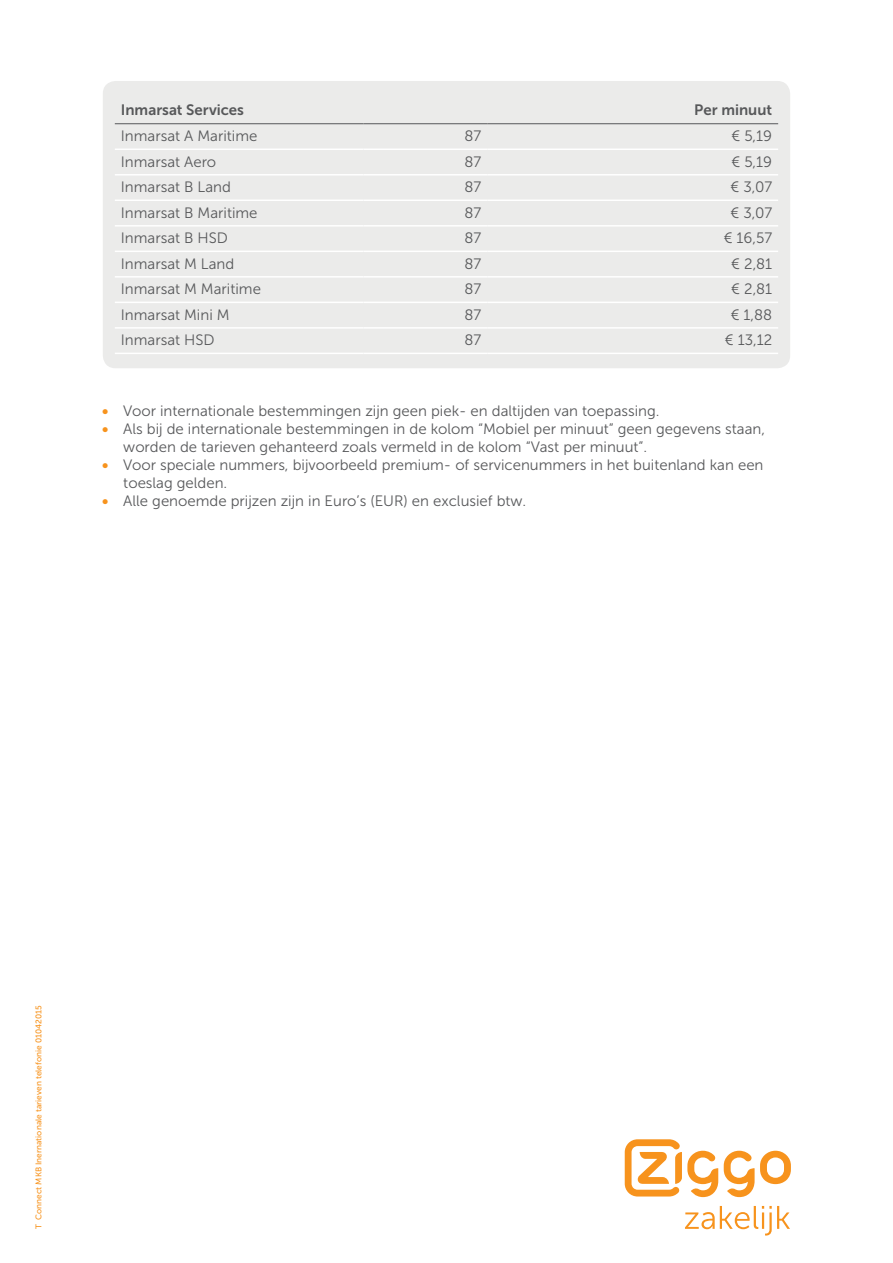
<style>
.page{position:relative;width:893px;height:1263px;background:#fff}
.page>*{position:absolute;margin:0;border:0;box-sizing:border-box;transform-origin:0 0}
.t1{font:15px/18px "Museo Sans 300";color:#57585a}
.t2{font:15px "Museo Sans 700";color:#57585a}
.kopje_body_bold{font:8.25px "Museo Sans 500";color:#f7931d}
.s1{font-family:"Museo Sans 700";color:#f7931d}
</style>
<div class="page">
<div style="left:103px;top:81px;width:687px;height:287px;background:#ebebea;border-radius:13px"></div>
<hr style="left:115px;top:123px;width:249px;height:1px;background:#57585a">
<hr style="left:364px;top:123px;width:123px;height:1px;background:#57585a">
<hr style="left:487px;top:123px;width:291px;height:1px;background:#57585a">
<hr style="left:115px;top:148px;width:249px;height:2px;background:#fff">
<hr style="left:364px;top:148px;width:123px;height:2px;background:#fff">
<hr style="left:487px;top:148px;width:291px;height:2px;background:#fff">
<hr style="left:115px;top:174px;width:249px;height:2px;background:#fff">
<hr style="left:364px;top:174px;width:123px;height:2px;background:#fff">
<hr style="left:487px;top:174px;width:291px;height:2px;background:#fff">
<hr style="left:115px;top:200px;width:249px;height:1px;background:#fff">
<hr style="left:364px;top:200px;width:123px;height:1px;background:#fff">
<hr style="left:487px;top:200px;width:291px;height:1px;background:#fff">
<hr style="left:115px;top:225px;width:249px;height:2px;background:#fff">
<hr style="left:364px;top:225px;width:123px;height:2px;background:#fff">
<hr style="left:487px;top:225px;width:291px;height:2px;background:#fff">
<hr style="left:115px;top:251px;width:249px;height:1px;background:#fff">
<hr style="left:364px;top:251px;width:123px;height:1px;background:#fff">
<hr style="left:487px;top:251px;width:291px;height:1px;background:#fff">
<hr style="left:115px;top:276px;width:249px;height:2px;background:#fff">
<hr style="left:364px;top:276px;width:123px;height:2px;background:#fff">
<hr style="left:487px;top:276px;width:291px;height:2px;background:#fff">
<hr style="left:115px;top:302px;width:249px;height:1px;background:#fff">
<hr style="left:364px;top:302px;width:123px;height:1px;background:#fff">
<hr style="left:487px;top:302px;width:291px;height:1px;background:#fff">
<hr style="left:115px;top:327px;width:249px;height:2px;background:#fff">
<hr style="left:364px;top:327px;width:123px;height:2px;background:#fff">
<hr style="left:487px;top:327px;width:291px;height:2px;background:#fff">
<hr style="left:115px;top:353px;width:249px;height:1px;background:#fff">
<hr style="left:364px;top:353px;width:123px;height:1px;background:#fff">
<hr style="left:487px;top:353px;width:291px;height:1px;background:#fff">
<svg style="left:625px;top:1139px;width:166px;height:96px"></svg>
<p class="t2" style="left:121px;top:102px;width:125px">Inmarsat Services</p>
<p class="t2" style="left:694px;top:102px;width:79px">Per minuut</p>
<p class="t1" style="left:121px;top:127px;width:138px">Inmarsat A Maritime</p>
<p class="t1" style="left:464px;top:127px;width:18px">87</p>
<p class="t1" style="left:732px;top:127px;width:42px">€ 5,19</p>
<p class="t1" style="left:121px;top:152px;width:97px">Inmarsat Aero</p>
<p class="t1" style="left:464px;top:152px;width:18px">87</p>
<p class="t1" style="left:732px;top:152px;width:42px">€ 5,19</p>
<p class="t1" style="left:121px;top:178px;width:112px">Inmarsat B Land</p>
<p class="t1" style="left:464px;top:178px;width:18px">87</p>
<p class="t1" style="left:731px;top:178px;width:43px">€ 3,07</p>
<p class="t1" style="left:121px;top:203px;width:138px">Inmarsat B Maritime</p>
<p class="t1" style="left:464px;top:203px;width:18px">87</p>
<p class="t1" style="left:731px;top:203px;width:43px">€ 3,07</p>
<p class="t1" style="left:121px;top:229px;width:109px">Inmarsat B HSD</p>
<p class="t1" style="left:464px;top:229px;width:18px">87</p>
<p class="t1" style="left:724px;top:229px;width:50px">€ 16,57</p>
<p class="t1" style="left:121px;top:254px;width:115px">Inmarsat M Land</p>
<p class="t1" style="left:464px;top:254px;width:18px">87</p>
<p class="t1" style="left:731px;top:254px;width:42px">€ 2,81</p>
<p class="t1" style="left:121px;top:280px;width:142px">Inmarsat M Maritime</p>
<p class="t1" style="left:464px;top:280px;width:18px">87</p>
<p class="t1" style="left:731px;top:280px;width:42px">€ 2,81</p>
<p class="t1" style="left:121px;top:306px;width:110px">Inmarsat Mini M</p>
<p class="t1" style="left:464px;top:306px;width:18px">87</p>
<p class="t1" style="left:731px;top:306px;width:43px">€ 1,88</p>
<p class="t1" style="left:121px;top:331px;width:95px">Inmarsat HSD</p>
<p class="t1" style="left:464px;top:331px;width:18px">87</p>
<p class="t1" style="left:725px;top:331px;width:49px">€ 13,12</p>
<p class="t1" style="left:102px;top:401px;width:559px"><span class="s1">•</span> Voor internationale bestemmingen zijn geen piek- en daltijden van toepassing.</p>
<p class="t1" style="left:123px;top:419px;width:643px;text-indent:-21px"><span class="s1">•</span> Als bij de internationale bestemmingen in de kolom “Mobiel per minuut” geen gegevens staan, worden de tarieven gehanteerd zoals vermeld in de kolom “Vast per minuut”.</p>
<p class="t1" style="left:123px;top:455px;width:642px;text-indent:-21px"><span class="s1">•</span> Voor speciale nummers, bijvoorbeeld premium- of servicenummers in het buitenland kan een toeslag gelden.</p>
<p class="t1" style="left:102px;top:491px;width:426px"><span class="s1">•</span> Alle genoemde prijzen zijn in Euro’s (EUR) en exclusief btw.</p>
<p class="kopje_body_bold" style="left:34px;top:1229px;width:225px;rotate:-90deg">T Connect MKB Inernationale tarieven telefonie 01042015</p>
</div>
